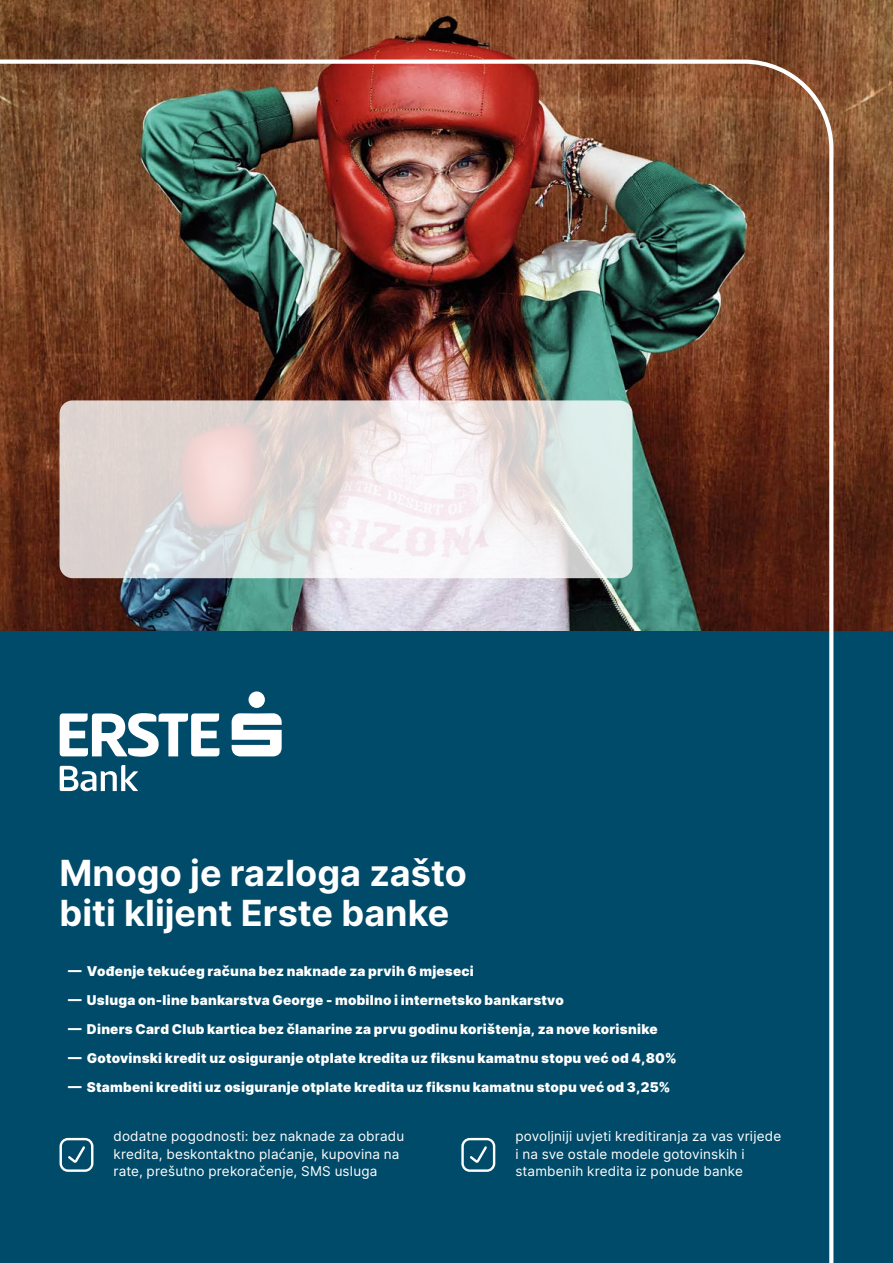
<style>
.page{position:relative;width:893px;height:1263px;background:#fff}
.page>*{position:absolute;margin:0;border:0;box-sizing:border-box;transform-origin:0 0}
.Naslov{font:700 36px/39.6px "Inter";color:#fff}
.Tekst{font:900 13.5px "Inter";letter-spacing:.02em;color:#fff}
.Tekst-2{font:13.5px/17.5px "Inter";letter-spacing:.015em;color:#fff}
</style>
<div class="page">
<img style="left:0;top:0;width:893px;height:631px">
<div style="left:0;top:631px;width:893px;height:632px;background:#004b69"></div>
<img style="left:0;top:57px;width:835px;height:1206px">
<svg style="left:60px;top:713px;width:159px;height:44px"></svg>
<svg style="left:232px;top:713px;width:50px;height:43px"></svg>
<div style="left:248px;top:691px;width:17px;height:17px;background:#fff;border-radius:50%"></div>
<svg style="left:60px;top:765px;width:78px;height:26px"></svg>
<p class="Naslov" style="left:60px;top:852px;width:409px">Mnogo je razloga zašto biti klijent Erste banke</p>
<p class="Tekst" style="left:68px;top:960px;width:407px">— Vođenje tekućeg računa bez naknade za prvih 6 mjeseci</p>
<p class="Tekst" style="left:68px;top:989px;width:497px">— Usluga on-line bankarstva George - mobilno i internetsko bankarstvo</p>
<p class="Tekst" style="left:68px;top:1019px;width:591px">— Diners Card Club kartica bez članarine za prvu godinu korištenja, za nove korisnike</p>
<p class="Tekst" style="left:68px;top:1048px;width:610px">— Gotovinski kredit uz osiguranje otplate kredita uz fiksnu kamatnu stopu već od 4,80%</p>
<p class="Tekst" style="left:68px;top:1077px;width:604px">— Stambeni krediti uz osiguranje otplate kredita uz fiksnu kamatnu stopu već od 3,25%</p>
<p class="Tekst-2" style="left:114px;top:1127px;width:292px">dodatne pogodnosti: bez naknade za obradu kredita, beskontaktno plaćanje, kupovina na rate, prešutno prekoračenje, SMS usluga</p>
<p class="Tekst-2" style="left:515px;top:1127px;width:267px">povoljniji uvjeti kreditiranja za vas vrijede i na sve ostale modele gotovinskih i stambenih kredita iz ponude banke</p>
</div>
